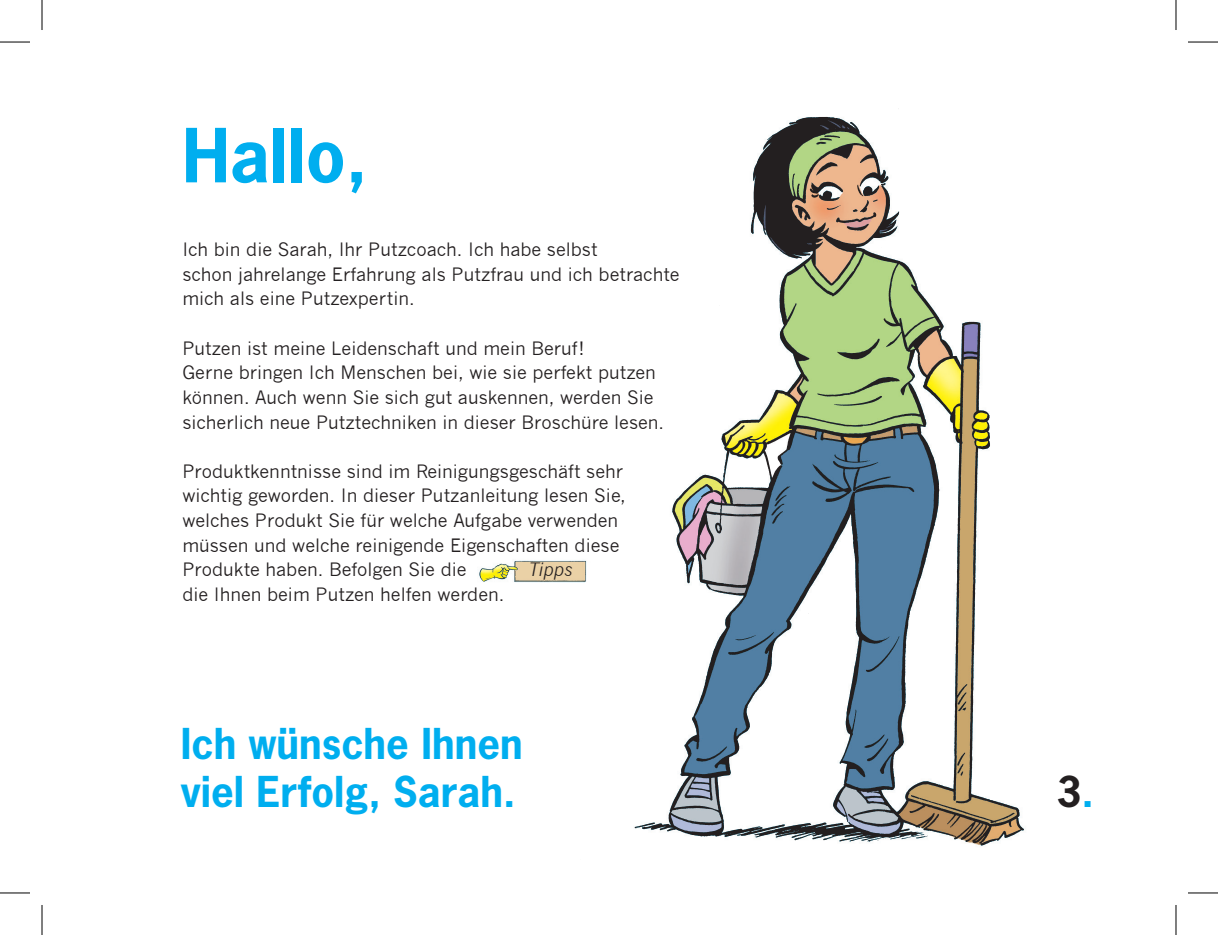
<style>
.page{position:relative;width:1218px;height:935px;background:#fff}
.page>*{position:absolute;margin:0;border:0;box-sizing:border-box;transform-origin:0 0}
.t1{font:700 70px "News Gothic Std";color:#00aeef}
.t2{font:700 40px/48px "News Gothic Std";color:#00aeef}
.t3{font:700 40px "News Gothic Std";color:#231f20}
.t4{font:18px/24.6px "News Gothic";color:#231f20}
.t5{font:italic 18px "News Gothic";color:#231f20}
.s1{color:#00aeef}
</style>
<div class="page">
<img style="left:634px;top:108px;width:390px;height:738px">
<img style="left:479px;top:560px;width:108px;height:23px">
<hr style="left:0;top:42px;width:30px;height:1px;background:#000">
<hr style="left:1188px;top:42px;width:30px;height:1px;background:#000">
<hr style="left:0;top:892px;width:30px;height:1px;background:#000">
<hr style="left:1188px;top:892px;width:30px;height:1px;background:#000">
<hr style="left:42px;top:0;width:1px;height:30px;background:#000">
<hr style="left:42px;top:904px;width:1px;height:30px;background:#000">
<hr style="left:1176px;top:0;width:1px;height:30px;background:#000">
<hr style="left:1176px;top:904px;width:1px;height:30px;background:#000">
<h1 class="t1" style="left:182px;top:109px;width:187px">Hallo,</h1>
<p class="t4" style="left:182px;top:237px;width:499px">Ich bin die Sarah, Ihr Putzcoach. Ich habe selbst<br>schon jahrelange Erfahrung als Putzfrau und ich betrachte mich als eine Putzexpertin.</p>
<p class="t4" style="left:182px;top:336px;width:483px">Putzen ist meine Leidenschaft und mein Beruf!<br>Gerne bringen Ich Menschen bei, wie sie perfekt putzen können. Auch wenn Sie sich gut auskennen, werden Sie sicherlich neue Putztechniken in dieser Broschüre lesen.</p>
<p class="t4" style="left:182px;top:459px;width:445px">Produktkenntnisse sind im Reinigungsgeschäft sehr wichtig geworden. In dieser Putzanleitung lesen Sie, welches Produkt Sie für welche Aufgabe verwenden müssen und welche reinigende Eigenschaften diese Produkte haben. Befolgen Sie die</p>
<p class="t5" style="left:528px;top:559px;width:46px">Tipps</p>
<p class="t4" style="left:182px;top:582px;width:324px">die Ihnen beim Putzen helfen werden.</p>
<h2 class="t2" style="left:181px;top:719px;width:343px">Ich wünsche Ihnen viel Erfolg, Sarah.</h2>
<h2 class="t3" style="left:1056px;top:765px;width:39px">3<span class="s1">.</span></h2>
</div>
